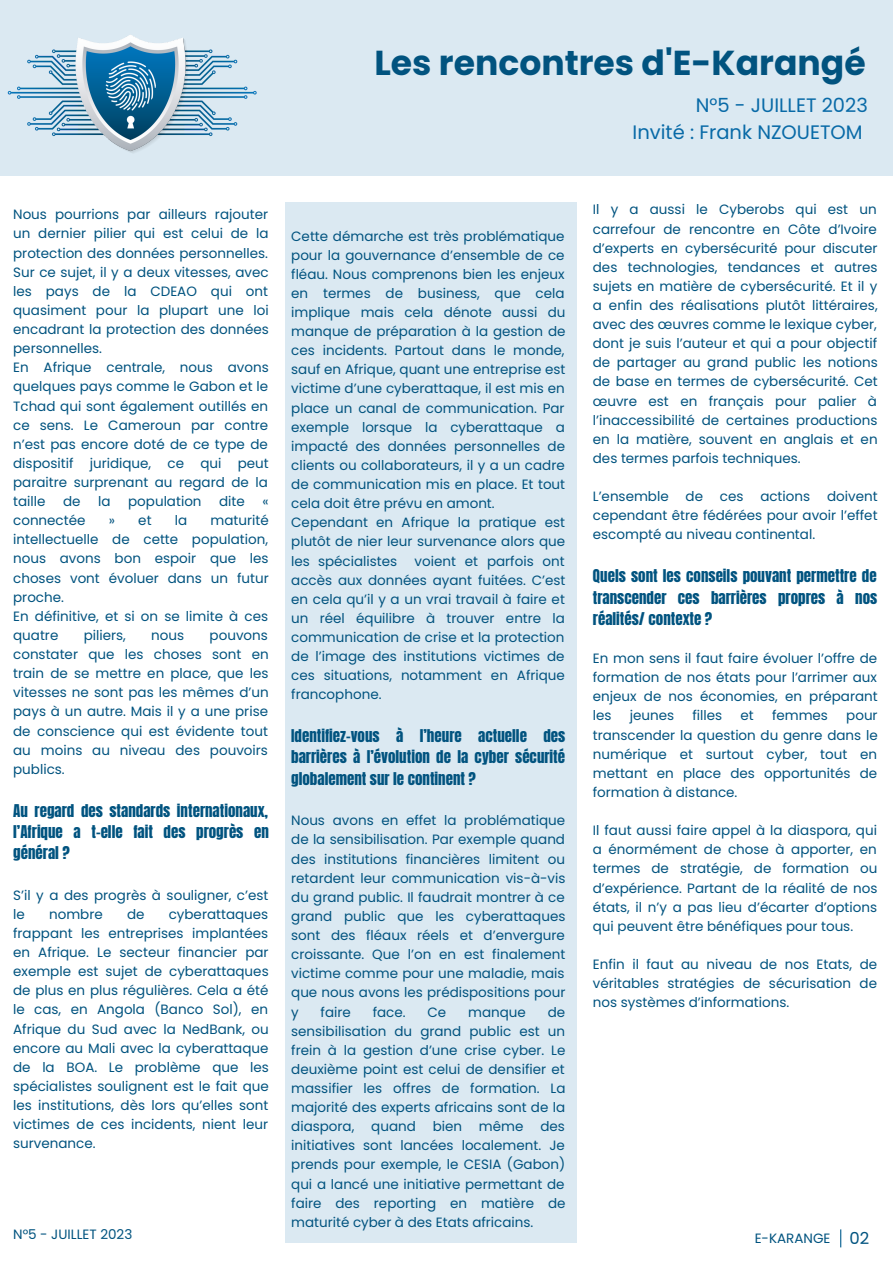
<style>
.page{position:relative;width:893px;height:1264px;background:#fff}
.page>*{position:absolute;margin:0;border:0;box-sizing:border-box;transform-origin:0 0}
.t1{font:700 34.65px "Poppins";color:#01537f}
.t2{font:19.5px "Poppins";color:#086aa7}
.t3{font:16.5px "Poppins";color:#01537f}
.t4{font:15px/21.3px "Anton";color:#01537f;text-align:justify}
.t5{font:13.5px/19px "Poppins";color:#01537f;text-align:justify}
</style>
<div class="page">
<div style="left:285px;top:202px;width:292px;height:1041px;background:#dbe9f2"></div>
<svg style="left:840px;top:1229px;width:1px;height:18px"></svg>
<div style="left:0;top:0;width:892px;height:176px;background:#dbe9f2"></div>
<img style="left:7px;top:35px;width:250px;height:118px">
<p class="t1" style="left:374px;top:38px;width:493px">Les rencontres d'E-Karangé</p>
<p class="t2" style="left:695px;top:91px;width:173px">N°5 - JUILLET 2023</p>
<p class="t2" style="left:632px;top:118px;width:231px">Invité : Frank NZOUETOM</p>
<p class="t5" style="left:592px;top:200px;width:286px">Il y a aussi le Cyberobs qui est un carrefour de rencontre en Côte d’Ivoire d’experts en cybersécurité pour discuter des technologies, tendances et autres sujets en matière de cybersécurité. Et il y a enfin des réalisations plutôt littéraires, avec des œuvres comme le lexique cyber, dont je suis l’auteur et qui a pour objectif de partager au grand public les notions de base en termes de cybersécurité. Cet œuvre est en français pour palier à l’inaccessibilité de certaines productions en la matière, souvent en anglais et en des termes parfois techniques.</p>
<p class="t5" style="left:592px;top:487px;width:286px">L’ensemble de ces actions doivent cependant être fédérées pour avoir l’effet escompté au niveau continental.</p>
<p class="t4" style="left:592px;top:565px;width:286px">Quels sont les conseils pouvant permettre de transcender ces barrières propres à nos réalités/ contexte ?</p>
<p class="t5" style="left:592px;top:649px;width:286px">En mon sens il faut faire évoluer l’offre de formation de nos états pour l’arrimer aux enjeux de nos économies, en préparant les</p>
<p class="t5" style="left:13px;top:205px;width:257px">Nous pourrions par ailleurs rajouter un dernier pilier qui est celui de la protection des données personnelles.<br>Sur ce sujet, il y a deux vitesses, avec les pays de la CDEAO qui ont quasiment pour la plupart une loi encadrant la protection des données personnelles.</p>
<p class="t5" style="left:13px;top:358px;width:257px">En Afrique centrale, nous avons quelques pays comme le Gabon et le Tchad qui sont également outillés en ce sens. Le Cameroun par contre n’est pas encore doté de ce type de dispositif juridique, ce qui peut paraitre surprenant au regard de la taille</p>
<p class="t5" style="left:291px;top:226px;width:276px">Cette démarche est très problématique pour la gouvernance d’ensemble de ce fléau. Nous comprenons bien les enjeux en termes de business, que cela implique mais cela dénote aussi du manque de préparation à la gestion de ces incidents. Partout dans le monde, sauf en Afrique, quant une entreprise est victime d’une cyberattaque, il est mis en place un canal de communication. Par exemple lorsque la cyberattaque a impacté des données personnelles de clients ou collaborateurs, il y a un cadre de communication mis en place. Et tout cela doit être prévu en amont.</p>
<p class="t5" style="left:291px;top:513px;width:275px">Cependant en Afrique la pratique est plutôt de nier leur survenance alors que les spécialistes</p>
<p class="t5" style="left:63px;top:492px;width:19px">de</p>
<p class="t5" style="left:98px;top:492px;width:14px">la</p>
<p class="t5" style="left:128px;top:492px;width:75px">population</p>
<p class="t5" style="left:219px;top:492px;width:27px">dite</p>
<p class="t5" style="left:262px;top:492px;width:8px">«</p>
<p class="t5" style="left:13px;top:511px;width:74px">connectée</p>
<p class="t5" style="left:109px;top:511px;width:44px">» et</p>
<p class="t5" style="left:175px;top:511px;width:14px">la</p>
<p class="t5" style="left:13px;top:511px;width:257px;text-indent:197px">maturité intellectuelle de cette population, nous avons bon espoir que les choses vont évoluer dans un futur proche.</p>
<p class="t5" style="left:13px;top:606px;width:256px">En définitive, et si on se limite à ces quatre</p>
<p class="t5" style="left:291px;top:551px;width:276px;text-indent:123px">voient et parfois ont accès aux données ayant fuitées. C’est en cela qu’il y a un vrai travail à faire et un réel équilibre à trouver entre la communication de crise et la protection de l’image des institutions victimes de ces situations, notamment en Afrique francophone.</p>
<p class="t4" style="left:291px;top:725px;width:275px">Identifiez-vous à l’heure actuelle des barrières à l’évolution de la cyber sécurité globalement sur le continent ?</p>
<p class="t5" style="left:291px;top:811px;width:276px">Nous avons en effet la problématique de la sensibilisation. Par exemple quand des institutions financières limitent ou retardent leur communication vis-à-vis du grand public. Il faudrait montrer à ce grand public que les cyberattaques sont des fléaux réels et d’envergure croissante. Que l’on en est finalement victime comme pour une maladie, mais que nous avons les prédispositions pour y</p>
<p class="t5" style="left:84px;top:625px;width:44px">piliers,</p>
<p class="t5" style="left:151px;top:625px;width:34px">nous</p>
<p class="t5" style="left:13px;top:625px;width:257px;text-indent:196px">pouvons constater que les choses sont en train de se mettre en place, que les vitesses ne sont pas les mêmes d’un pays à un autre. Mais il y a une prise de conscience qui est évidente tout au moins au niveau des pouvoirs publics.</p>
<p class="t4" style="left:13px;top:799px;width:257px">Au regard des standards internationaux, l’Afrique a t-elle fait des progrès en général ?</p>
<p class="t5" style="left:13px;top:885px;width:257px">S’il y a des progrès à souligner, c’est le</p>
<p class="t5" style="left:629px;top:706px;width:46px">jeunes</p>
<p class="t5" style="left:692px;top:706px;width:31px">filles</p>
<p class="t5" style="left:740px;top:706px;width:15px">et</p>
<p class="t5" style="left:772px;top:706px;width:57px">femmes</p>
<p class="t5" style="left:592px;top:706px;width:286px;text-indent:253px">pour transcender la question du genre dans le numérique et surtout cyber, tout en mettant en place des opportunités de formation à distance.</p>
<p class="t5" style="left:592px;top:821px;width:286px">Il faut aussi faire appel à la diaspora, qui a énormément de chose à apporter, en termes de stratégie, de formation ou d’expérience. Partant de la réalité de nos états, il n’y a pas lieu d’écarter d’options qui peuvent être bénéfiques pour tous.</p>
<p class="t5" style="left:592px;top:954px;width:286px">Enfin il faut au niveau de nos Etats, de véritables stratégies de sécurisation de nos systèmes d’informations.</p>
<p class="t5" style="left:13px;top:904px;width:257px;text-indent:155px">cyberattaques frappant les entreprises implantées en Afrique. Le secteur financier par exemple est sujet de cyberattaques de plus en plus régulières. Cela a été le cas, en Angola (Banco Sol), en Afrique du Sud avec la NedBank, ou encore au Mali avec la cyberattaque de la BOA. Le problème que les spécialistes soulignent est le fait que les institutions, dès lors qu’elles sont victimes de ces incidents, nient leur survenance.</p>
<p class="t5" style="left:49px;top:904px;width:55px">nombre</p>
<p class="t5" style="left:127px;top:904px;width:19px">de</p>
<p class="t5" style="left:320px;top:1002px;width:32px">faire</p>
<p class="t5" style="left:373px;top:1002px;width:34px">face.</p>
<p class="t5" style="left:427px;top:1002px;width:20px">Ce</p>
<p class="t5" style="left:468px;top:1002px;width:59px">manque</p>
<p class="t5" style="left:291px;top:1002px;width:276px;text-indent:256px">de sensibilisation du grand public est un frein à la gestion d’une crise cyber. Le deuxième point est celui de densifier et massifier les offres de formation. La majorité des experts africains sont de la diaspora, quand bien même des initiatives sont lancées localement. Je prends pour exemple, le CESIA (Gabon) qui a lancé une initiative permettant de faire des reporting en matière de maturité cyber à des Etats africains.</p>
<p class="t5" style="left:13px;top:1224px;width:121px">N°5 - JUILLET 2023</p>
<p class="t5" style="left:754px;top:1228px;width:77px">E-KARANGE</p>
<p class="t3" style="left:849px;top:1226px;width:21px">02</p>
</div>
